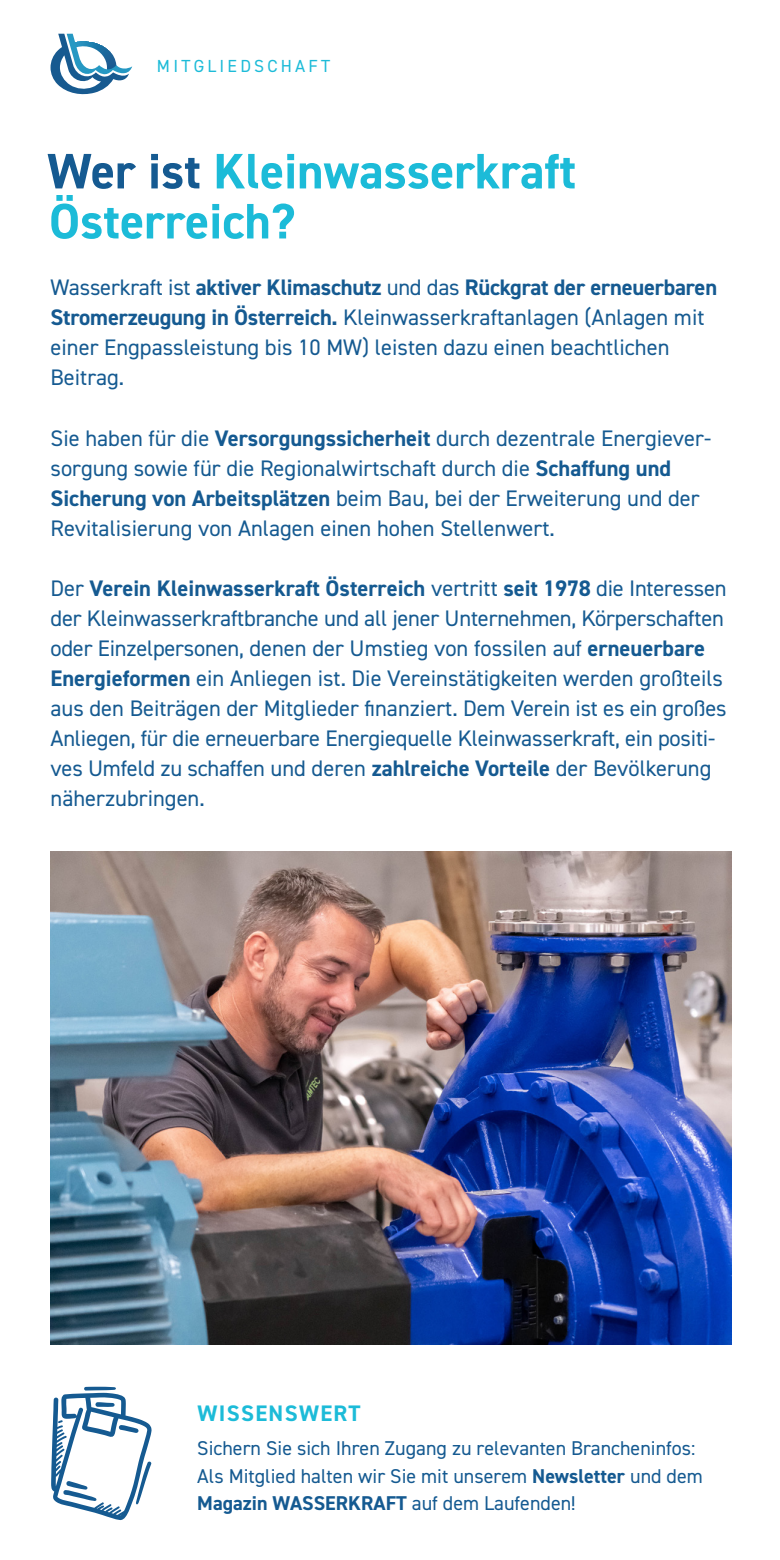
<style>
.page{position:relative;width:780px;height:1560px;background:#fff}
.page>*{position:absolute;margin:0;border:0;box-sizing:border-box;transform-origin:0 0}
.t1{font:700 50px/50px "DIN2014";color:#1cbbd8}
.t2{font:22.5px/30px "DIN2014";color:#155a91}
.t3{font:700 22.5px "DIN2014";letter-spacing:.06em;color:#1cbbd8}
.t4{font:20px/27.5px "DIN2014";color:#155a91}
.t5{font:17.5px "DIN2014";letter-spacing:.185em;color:#1cbbd8}
.s1{color:#155a91}
.s2{font-weight:700}
</style>
<div class="page">
<img style="left:50px;top:851px;width:681px;height:493px">
<svg style="left:51px;top:1386px;width:101px;height:133px"></svg>
<svg style="left:50px;top:34px;width:82px;height:60px"></svg>
<p class="t5" style="left:157px;top:55px;width:175px">MITGLIEDSCHAFT</p>
<h1 class="t1" style="left:47px;top:146px;width:530px"><span class="s1">Wer ist</span> Kleinwasserkraft<br>Österreich?</h1>
<p class="t2" style="left:50px;top:272px;width:668px">Wasserkraft ist <span class="s2">aktiver Klimaschutz</span> und das <span class="s2">Rückgrat der erneuerbaren Stromerzeugung in Österreich.</span> Kleinwasserkraftanlagen (Anlagen mit einer Engpassleistung bis 10 MW) leisten dazu einen beachtlichen Beitrag.</p>
<p class="t2" style="left:50px;top:422px;width:662px">Sie haben für die <span class="s2">Versorgungssicherheit</span> durch dezentrale Energiever&shy;sorgung sowie für die Regionalwirtschaft durch die <span class="s2">Schaffung und Sicherung von Arbeitsplätzen</span> beim Bau, bei der Erweiterung und der Revitalisierung von Anlagen einen hohen Stellenwert.</p>
<p class="t2" style="left:50px;top:572px;width:677px">Der <span class="s2">Verein Kleinwasserkraft Österreich</span> vertritt <span class="s2">seit 1978</span> die Interessen der Kleinwasserkraftbranche und all jener Unternehmen, Körperschaften oder Einzelpersonen, denen der Umstieg von fossilen auf <span class="s2">erneuerbare Energieformen</span> ein Anliegen ist. Die Vereinstätigkeiten werden großteils aus den Beiträgen der Mitglieder finanziert. Dem Verein ist es ein großes Anliegen, für die erneuerbare Energiequelle Kleinwasserkraft, ein positi&shy;ves Umfeld zu schaffen und deren <span class="s2">zahlreiche Vorteile</span> der Bevölkerung näherzubringen.</p>
<p class="t3" style="left:197px;top:1397px;width:165px">WISSENSWERT</p>
<p class="t4" style="left:197px;top:1433px;width:507px">Sichern Sie sich Ihren Zugang zu relevanten Brancheninfos:<br>Als Mitglied halten wir Sie mit unserem <span class="s2">Newsletter</span> und dem<br><span class="s2">Magazin WASSERKRAFT</span> auf dem Laufenden!</p>
</div>
